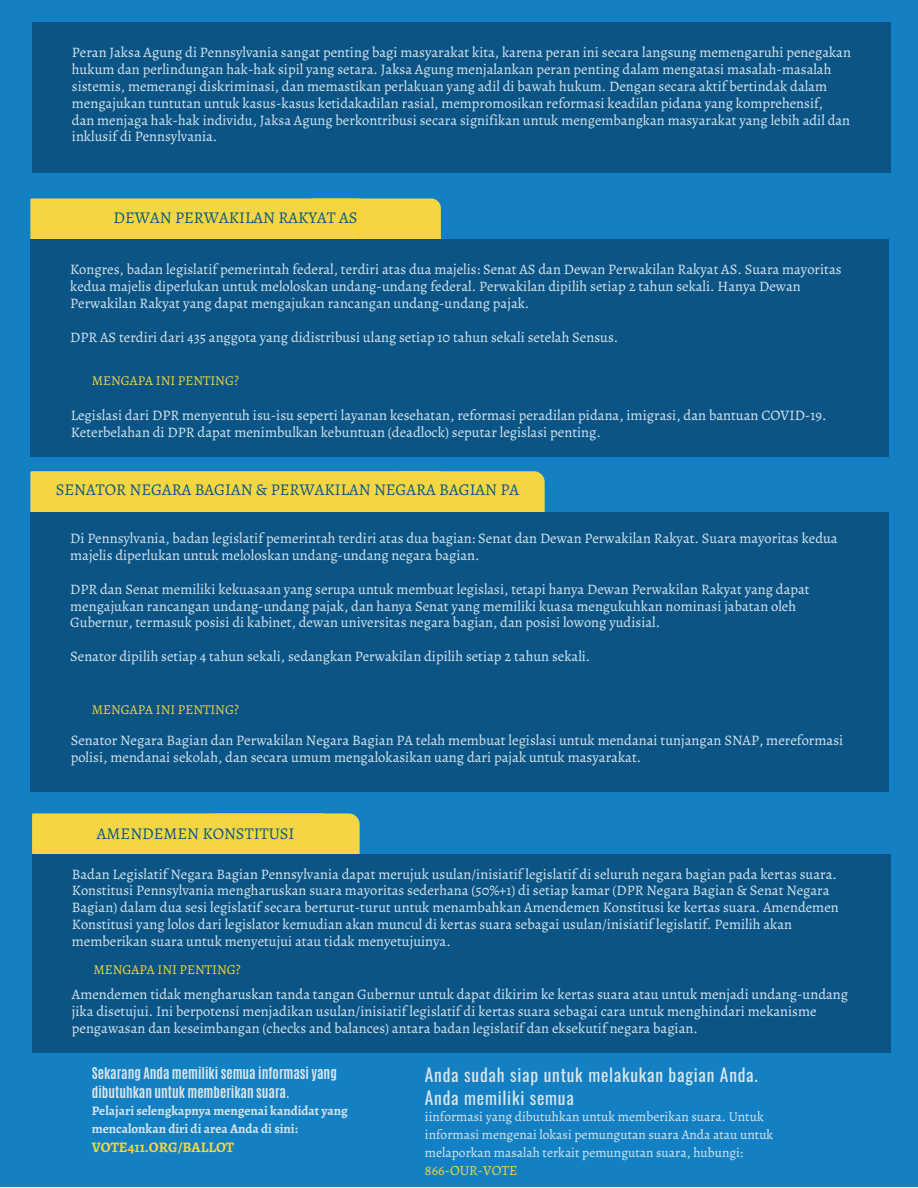
<style>
.page{position:relative;width:918px;height:1188px;background:#fff}
.page>*{position:absolute;margin:0;border:0;box-sizing:border-box;transform-origin:0 0}
.t1{font:17.55px "Oswald";letter-spacing:.045em;color:#d9e6ee}
.t2{font:16.5px "Alegreya";color:#0a5586}
.t3{font:14.55px/16.8px "Alegreya";color:#d9e6ee}
.t4{font:700 14.55px "Alegreya";color:#f4d742}
.t5{font:14.1px "Alegreya";color:#f4d742}
.t6{font:13.5px/18px "Alegreya";color:#d9e6ee}
.t7{font:700 13.5px/19.2px "Antonio";color:#d9e6ee}
.t8{font:13.5px "Alegreya";color:#f4d742}
.t9{font:700 13.05px/18px "Alegreya";color:#d9e6ee}
</style>
<div class="page">
<div style="left:0;top:0;width:918px;height:1187px;background:#1380c3"></div>
<div style="left:441px;top:471px;width:104px;height:41px;background:#f3d642"></div>
<div style="left:30px;top:471px;width:411px;height:41px;background:#f3d642"></div>
<div style="left:30px;top:512px;width:859px;height:280px;background:#0a5586"></div>
<div style="left:360px;top:199px;width:81px;height:40px;background:#f3d642"></div>
<svg style="left:30px;top:198px;width:330px;height:41px;background:#f0d442"></svg>
<div style="left:30px;top:239px;width:859px;height:218px;background:#0a5586"></div>
<svg style="left:324px;top:813px;width:36px;height:41px"></svg>
<div style="left:32px;top:813px;width:292px;height:41px;background:#f3d642"></div>
<div style="left:32px;top:854px;width:858px;height:199px;background:#0a5586"></div>
<div style="left:32px;top:22px;width:858px;height:151px;background:#0a5586"></div>
<p class="t3" style="left:72px;top:44px;width:781px">Peran Jaksa Agung di Pennsylvania sangat penting bagi masyarakat kita, karena peran ini secara langsung memengaruhi penegakan hukum dan perlindungan hak-hak sipil yang setara. Jaksa Agung menjalankan peran penting dalam mengatasi masalah-masalah sistemis, memerangi diskriminasi, dan memastikan perlakuan yang adil di bawah hukum. Dengan secara aktif bertindak dalam mengajukan tuntutan untuk kasus-kasus ketidakadilan rasial, mempromosikan reformasi keadilan pidana yang komprehensif,</p>
<h2 class="t3" style="left:72px;top:111px;width:780px">dan menjaga hak-hak individu, Jaksa Agung berkontribusi secara signifikan untuk mengembangkan masyarakat yang lebih adil dan inklusif di Pennsylvania.</h2>
<p class="t2" style="left:114px;top:206px;width:245px">DEWAN PERWAKILAN RAKYAT AS</p>
<p class="t3" style="left:70px;top:261px;width:773px">Kongres, badan legislatif pemerintah federal, terdiri atas dua majelis: Senat AS dan Dewan Perwakilan Rakyat AS. Suara mayoritas kedua majelis diperlukan untuk meloloskan undang-undang federal. Perwakilan dipilih setiap 2 tahun sekali. Hanya Dewan<br>Perwakilan Rakyat yang dapat mengajukan rancangan undang-undang pajak.</p>
<p class="t3" style="left:70px;top:328px;width:550px">DPR AS terdiri dari 435 anggota yang didistribusi ulang setiap 10 tahun sekali setelah Sensus.</p>
<p class="t8" style="left:92px;top:371px;width:149px">MENGAPA INI PENTING?</p>
<h1 class="t3" style="left:71px;top:407px;width:757px">Legislasi dari DPR menyentuh isu-isu seperti layanan kesehatan, reformasi peradilan pidana, imigrasi, dan bantuan COVID-19.<br>Keterbelahan di DPR dapat menimbulkan kebuntuan (deadlock) seputar legislasi penting.</h1>
<p class="t2" style="left:56px;top:479px;width:465px">SENATOR NEGARA BAGIAN &amp; PERWAKILAN NEGARA BAGIAN PA</p>
<p class="t3" style="left:70px;top:530px;width:769px">Di Pennsylvania, badan legislatif pemerintah terdiri atas dua bagian: Senat dan Dewan Perwakilan Rakyat. Suara mayoritas kedua majelis diperlukan untuk meloloskan undang-undang negara bagian.</p>
<h2 class="t3" style="left:70px;top:580px;width:741px">DPR dan Senat memiliki kekuasaan yang serupa untuk membuat legislasi, tetapi hanya Dewan Perwakilan Rakyat yang dapat mengajukan rancangan undang-undang pajak, dan hanya Senat yang memiliki kuasa mengukuhkan nominasi jabatan oleh<br>Gubernur, termasuk posisi di kabinet, dewan universitas negara bagian, dan posisi lowong yudisial.</h2>
<p class="t3" style="left:70px;top:648px;width:522px">Senator dipilih setiap 4 tahun sekali, sedangkan Perwakilan dipilih setiap 2 tahun sekali.</p>
<p class="t8" style="left:92px;top:701px;width:149px">MENGAPA INI PENTING?</p>
<p class="t3" style="left:71px;top:732px;width:774px">Senator Negara Bagian dan Perwakilan Negara Bagian PA telah membuat legislasi untuk mendanai tunjangan SNAP, mereformasi polisi, mendanai sekolah, dan secara umum mengalokasikan uang dari pajak untuk masyarakat.</p>
<h1 class="t2" style="left:97px;top:822px;width:199px">AMENDEMEN KONSTITUSI</h1>
<p class="t3" style="left:72px;top:865px;width:768px">Badan Legislatif Negara Bagian Pennsylvania dapat merujuk usulan/inisiatif legislatif di seluruh negara bagian pada kertas suara.<br>Konstitusi Pennsylvania mengharuskan suara mayoritas sederhana (50%+1) di setiap kamar (DPR Negara Bagian &amp; Senat Negara Bagian) dalam dua sesi legislatif secara berturut-turut untuk menambahkan Amendemen Konstitusi ke kertas suara. Amendemen Konstitusi yang lolos dari legislator kemudian akan muncul di kertas suara sebagai usulan/inisiatif legislatif. Pemilih akan memberikan suara untuk menyetujui atau tidak menyetujuinya.</p>
<p class="t8" style="left:94px;top:961px;width:149px">MENGAPA INI PENTING?</p>
<p class="t3" style="left:72px;top:986px;width:778px">Amendemen tidak mengharuskan tanda tangan Gubernur untuk dapat dikirim ke kertas suara atau untuk menjadi undang-undang jika disetujui. Ini berpotensi menjadikan usulan/inisiatif legislatif di kertas suara sebagai cara untuk menghindari mekanisme pengawasan dan keseimbangan (checks and balances) antara badan legislatif dan eksekutif negara bagian.</p>
<p class="t7" style="left:92px;top:1064px;width:247px">Sekarang Anda memiliki semua informasi yang dibutuhkan untuk memberikan suara.</p>
<p class="t9" style="left:92px;top:1102px;width:258px">Pelajari selengkapnya mengenai kandidat yang mencalonkan diri di area Anda di sini:</p>
<p class="t4" style="left:92px;top:1138px;width:144px">VOTE411.ORG/BALLOT</p>
<p class="t1" style="left:425px;top:1061px;width:334px">Anda sudah siap untuk melakukan bagian Anda.</p>
<h1 class="t1" style="left:425px;top:1084px;width:150px">Anda memiliki semua</h1>
<p class="t6" style="left:425px;top:1108px;width:350px">iinformasi yang dibutuhkan untuk memberikan suara. Untuk informasi mengenai lokasi pemungutan suara Anda atau untuk melaporkan masalah terkait pemungutan suara, hubungi:</p>
<h2 class="t5" style="left:425px;top:1161px;width:94px">866-OUR-VOTE</h2>
</div>
